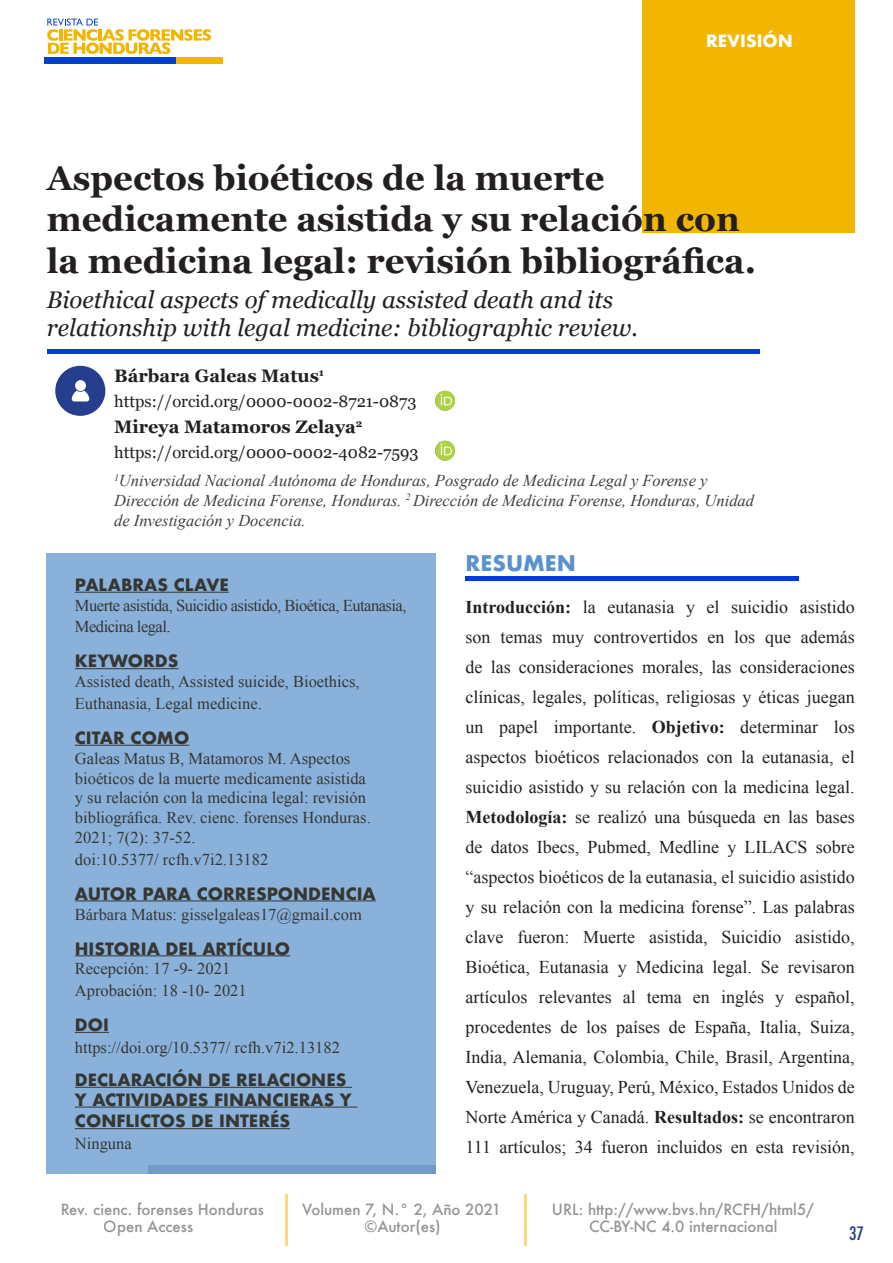
<style>
.page{position:relative;width:893px;height:1263px;background:#fff}
.page>*{position:absolute;margin:0;border:0;box-sizing:border-box;transform-origin:0 0}
.t1{font:700 34.5px/41.4px "Georgia";color:#231f20}
.t2{font:italic 24px/28.8px "Georgia";color:#231f20}
.t3{font:700 21px "Futura";color:#5992cc}
.t4{font:18px/30px "Times New Roman";color:#231f20;text-align:justify}
.t5{font:700 18px "Georgia";color:#231f20}
.t6{font:500 condensed 18px "Futura";color:#253f8e}
.t7{font:16.5px/19.8px "Times New Roman";color:#363633}
.t8{font:italic 16.5px/19.8px "Times New Roman";color:#3d3d3d}
.t9{font:700 16.5px/19.8px "Futura";color:#363633}
.t10{font:16.5px "Georgia";color:#231f20}
.t11{font:16.5px/21.6px "Times New Roman";letter-spacing:-.03em;color:#363633}
.t12{font:700 16.5px "Futura";color:#fff}
.t13{font:500 15px "Futura";color:#3d3d3d}
.s1{font-weight:700}
</style>
<div class="page">
<div style="left:47px;top:553px;width:389px;height:621px;background:#89b1da"></div>
<div style="left:55px;top:366px;width:50px;height:50px;background:#253f8e;border-radius:50%"></div>
<svg style="left:72px;top:391px;width:18px;height:10px"></svg>
<div style="left:75px;top:380px;width:11px;height:11px;background:#fff;border-radius:50%"></div>
<div style="left:47px;top:349px;width:712px;height:5px;background:#0040c9"></div>
<img style="left:435px;top:441px;width:20px;height:20px;border-radius:10px">
<img style="left:435px;top:391px;width:20px;height:20px;border-radius:10px">
<div style="left:642px;top:0;width:213px;height:233px;background:#f2b500"></div>
<div style="left:148px;top:1165px;width:288px;height:9px;background:#7399c9"></div>
<hr style="left:286px;top:1194px;width:2px;height:51px;background:#f2b500">
<hr style="left:524px;top:1194px;width:2px;height:51px;background:#f2b500">
<div style="left:44px;top:57px;width:132px;height:6px;background:#0040c9"></div>
<svg style="left:47px;top:18px;width:164px;height:36px"></svg>
<div style="left:176px;top:57px;width:47px;height:6px;background:#f2b500"></div>
<div style="left:466px;top:576px;width:333px;height:5px;background:#0040c9"></div>
<hr style="left:75px;top:592px;width:154px;height:1px;background:#363633">
<hr style="left:75px;top:668px;width:104px;height:1px;background:#363633">
<hr style="left:75px;top:745px;width:114px;height:1px;background:#363633">
<hr style="left:75px;top:900px;width:301px;height:1px;background:#363633">
<hr style="left:75px;top:955px;width:215px;height:1px;background:#363633">
<hr style="left:75px;top:1032px;width:34px;height:1px;background:#363633">
<hr style="left:75px;top:1087px;width:277px;height:1px;background:#363633">
<hr style="left:75px;top:1107px;width:282px;height:1px;background:#363633">
<hr style="left:75px;top:1128px;width:215px;height:1px;background:#363633">
<p class="t12" style="left:706px;top:29px;width:88px">REVISIÓN</p>
<p class="t1" style="left:47px;top:155px;width:711px">Aspectos bioéticos de la muerte medicamente asistida y su relación con la medicina legal: revisión bibliográfica.</p>
<p class="t2" style="left:47px;top:284px;width:593px">Bioethical aspects of medically assisted death and its relationship with legal medicine: bibliographic review.</p>
<p class="t5" style="left:114px;top:362px;width:211px">Bárbara Galeas Matus<sup>1</sup></p>
<p class="t10" style="left:114px;top:389px;width:304px">https://orcid.org/0000-0002-8721-0873</p>
<p class="t5" style="left:114px;top:413px;width:250px">Mireya Matamoros Zelaya<sup>2</sup></p>
<p class="t10" style="left:114px;top:440px;width:306px">https://orcid.org/0000-0002-4082-7593</p>
<p class="t8" style="left:114px;top:470px;width:641px"><sup>1</sup>Universidad Nacional Autónoma de Honduras, Posgrado de Medicina Legal y Forense y<br>Dirección de Medicina Forense, Honduras. <sup>2</sup> Dirección de Medicina Forense, Honduras, Unidad de Investigación y Docencia.</p>
<p class="t9" style="left:75px;top:575px;width:155px">PALABRAS CLAVE</p>
<p class="t11" style="left:75px;top:594px;width:333px">Muerte asistida, Suicidio asistido, Bioética, Eutanasia,<br>Medicina legal.</p>
<p class="t9" style="left:75px;top:651px;width:105px">KEYWORDS</p>
<p class="t7" style="left:75px;top:671px;width:286px;line-height:21.6px">Assisted death, Assisted suicide, Bioethics,<br>Euthanasia, Legal medicine.</p>
<p class="t9" style="left:75px;top:728px;width:116px">CITAR COMO</p>
<p class="t7" style="left:75px;top:748px;width:297px">Galeas Matus B, Matamoros M. Aspectos bioéticos de la muerte medicamente asistida y su relación con la medicina legal: revisión bibliográfica. Rev. cienc. forenses Honduras.<br>2021; 7(2): 37-52.</p>
<p class="t7" style="left:75px;top:849px;width:195px">doi:10.5377/ rcfh.v7i2.13182</p>
<p class="t9" style="left:75px;top:883px;width:302px">AUTOR PARA CORRESPONDENCIA</p>
<p class="t7" style="left:75px;top:904px;width:288px">Bárbara Matus: gisselgaleas17@gmail.com</p>
<p class="t9" style="left:75px;top:938px;width:217px">HISTORIA DEL ARTÍCULO</p>
<p class="t7" style="left:75px;top:959px;width:157px">Recepción: 17 -9- 2021</p>
<p class="t7" style="left:75px;top:980px;width:173px">Aprobación: 18 -10- 2021</p>
<p class="t9" style="left:75px;top:1015px;width:36px">DOI</p>
<p class="t7" style="left:75px;top:1037px;width:267px">https://doi.org/10.5377/ rcfh.v7i2.13182</p>
<p class="t9" style="left:75px;top:1070px;width:278px">DECLARACIÓN DE RELACIONES<br>Y ACTIVIDADES FINANCIERAS Y</p>
<p class="t9" style="left:75px;top:1111px;width:217px">CONFLICTOS DE INTERÉS</p>
<p class="t7" style="left:75px;top:1133px;width:58px">Ninguna</p>
<p class="t3" style="left:466px;top:548px;width:112px">RESUMEN</p>
<p class="t4" style="left:466px;top:592px;width:391px"><span class="s1">Introducción:</span> la eutanasia y el suicidio asistido son temas muy controvertidos en los que además de las consideraciones morales, las consideraciones clínicas, legales, políticas, religiosas y éticas juegan un papel importante. <span class="s1">Objetivo:</span> determinar los aspectos bioéticos relacionados con la eutanasia, el suicidio asistido y su relación con la medicina legal.<br><span class="s1">Metodología:</span> se realizó una búsqueda en las bases de datos Ibecs, Pubmed, Medline y LILACS sobre “aspectos bioéticos de la eutanasia, el suicidio asistido y su relación con la medicina forense”. Las palabras clave fueron: Muerte asistida, Suicidio asistido, Bioética, Eutanasia y Medicina legal. Se revisaron artículos relevantes al tema en inglés y español, procedentes de los países de España, Italia, Suiza, India, Alemania, Colombia, Chile, Brasil, Argentina, Venezuela, Uruguay, Perú, México, Estados Unidos de Norte América y Canadá. <span class="s1">Resultados:</span> se encontraron 111 artículos; 34 fueron incluidos en esta revisión,</p>
<p class="t13" style="left:60px;top:1199px;width:205px">Rev. cienc. forenses Honduras</p>
<p class="t13" style="left:302px;top:1199px;width:200px">Volumen 7, N.° 2, Año 2021</p>
<p class="t13" style="left:552px;top:1199px;width:264px">URL: http://www.bvs.hn/RCFH/html5/</p>
<p class="t13" style="left:104px;top:1216px;width:91px">Open Access</p>
<p class="t13" style="left:365px;top:1216px;width:78px">©Autor(es)</p>
<p class="t13" style="left:589px;top:1216px;width:190px">CC-BY-NC 4.0 internacional</p>
<p class="t6" style="left:849px;top:1222px;width:16px">37</p>
</div>
